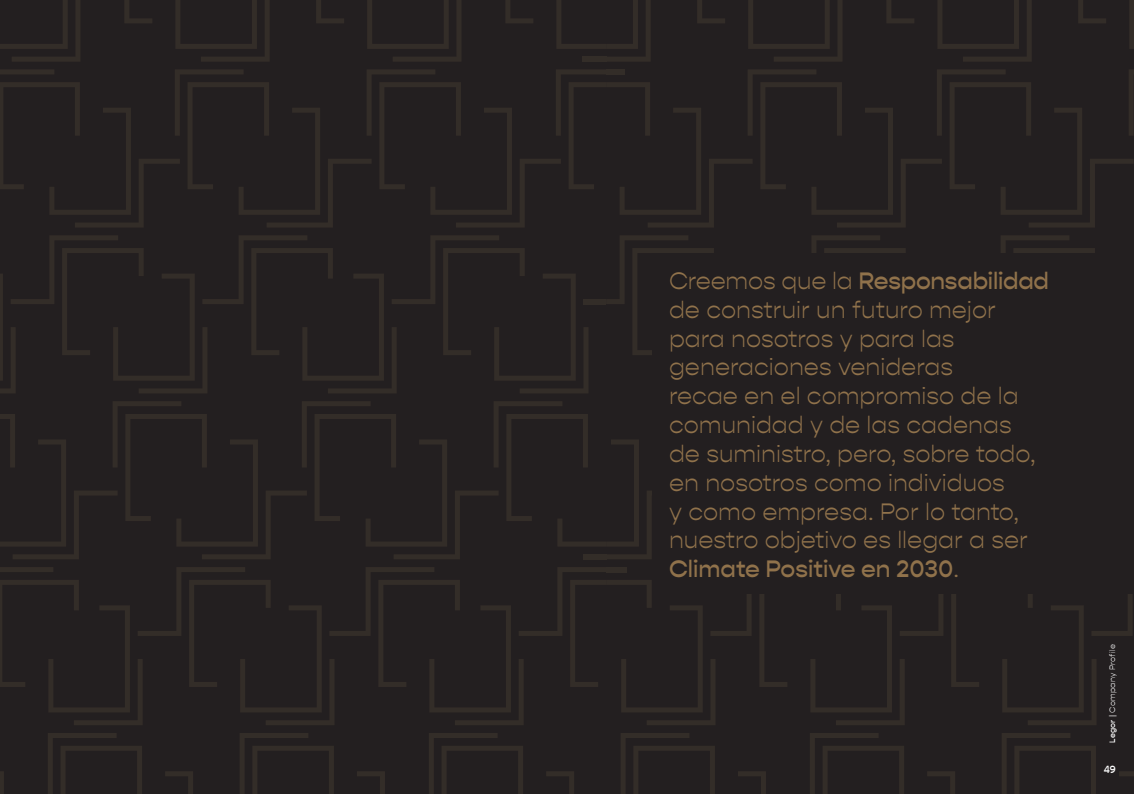
<style>
.page{position:relative;width:1134px;height:794px;background:#fff}
.page>*{position:absolute;margin:0;border:0;box-sizing:border-box;transform-origin:0 0}
.t1{font:300 24px/28.8px "Gopher";color:#90724b}
.t2{font:500 10.5px "Gopher";color:#fff}
.t3{font:300 8px "Gopher";letter-spacing:.03em;color:#fff}
.s1{font-weight:500}
</style>
<div class="page">
<div style="left:0;top:0;width:1134px;height:794px;background:linear-gradient(to right,#252121,#252121)"></div>
<div style="left:652px;top:253px;width:482px;height:341px;background:#231f20"></div>
<p class="t1" style="left:669px;top:267px;width:382px">Creemos que la <span class="s1">Responsabilidad </span>de construir un futuro mejor para nosotros y para las generaciones venideras<br>recae en el compromiso de la comunidad y de las cadenas<br>de suministro, pero, sobre todo, en nosotros como individuos<br>y como empresa. Por lo tanto, nuestro objetivo es llegar a ser<br><span class="s1">Climate Positive en 2030</span>.</p>
<p class="t3" style="left:1108px;top:743px;width:100px;rotate:-90deg"><span class="s1">Legor |</span> Company Profile</p>
<p class="t2" style="left:1104px;top:763px;width:13px">49</p>
</div>
